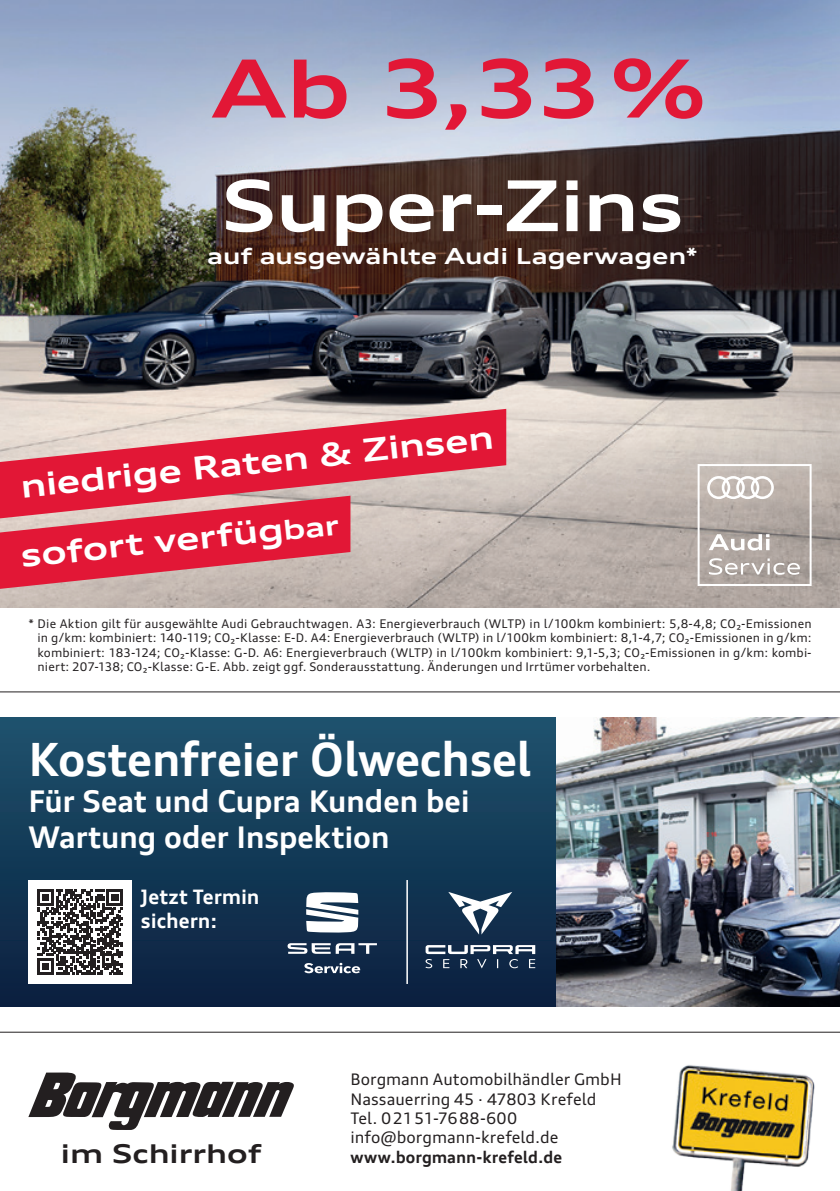
<style>
.page{position:relative;width:840px;height:1191px;background:#fff}
.page>*{position:absolute;margin:0;border:0;box-sizing:border-box;transform-origin:0 0}
.t1{font:700 expanded 80px "Audi Type";color:#e21736}
.t2{font:700 expanded 70px "Audi Type";letter-spacing:-.015em;color:#fff}
.t3{font:700 46px "Audi Type";letter-spacing:-.01em;color:#fff}
.t4{font:700 expanded 32px "Audi Type";color:#fff}
.t5{font:700 30px/36px "Audi Type";letter-spacing:-.01em;color:#fff}
.t6{font:700 expanded 26px "Audi Type";color:#231f20}
.t7{font:700 expanded 22.2px "Audi Type";color:#fff}
.t8{font:700 20px/24px "Audi Type";color:#fff}
.t9{font:16px/19.2px "Audi Type";color:#231f20}
.t10{font:700 16px "Audi Type";letter-spacing:.005em;color:#231f20}
.t11{font:12px/14.4px "Audi Type";letter-spacing:.01em;color:#231f20;text-align:justify}
.s1{font-size:27.4px}
</style>
<div class="page">
<div style="left:0;top:717px;width:556px;height:289px;background:linear-gradient(to bottom,#1d526d,#0c2140)"></div>
<img style="left:672px;top:1065px;width:143px;height:126px">
<svg style="left:28px;top:1072px;width:266px;height:58px"></svg>
<img style="left:556px;top:717px;width:283px;height:289px">
<div style="left:28px;top:880px;width:104px;height:103px;background:#fff"></div>
<svg style="left:38px;top:889px;width:85px;height:85px"></svg>
<hr style="left:406px;top:880px;width:1px;height:104px;background:#fff">
<svg style="left:304px;top:962px;width:56px;height:11px"></svg>
<svg style="left:287px;top:943px;width:90px;height:10px"></svg>
<svg style="left:306px;top:892px;width:52px;height:40px"></svg>
<svg style="left:448px;top:892px;width:64px;height:42px"></svg>
<svg style="left:425px;top:945px;width:110px;height:23px;background:#4e6077"></svg>
<img style="left:0;top:0;width:839px;height:608px">
<svg style="left:697px;top:464px;width:114px;height:122px;background:#bdb5b0"></svg>
<svg style="left:0;top:518px;width:350px;height:71px;background:#da485c"></svg>
<svg style="left:0;top:409px;width:506px;height:109px;background:#df6976"></svg>
<hr style="left:0;top:691px;width:839px;height:1px;background:#231f20">
<hr style="left:0;top:1031px;width:839px;height:1px;background:#231f20">
<p class="t1" style="left:211px;top:39px;width:498px">Ab 3,33%</p>
<p class="t2" style="left:221px;top:162px;width:463px">Super-Zins</p>
<p class="t7" style="left:207px;top:243px;width:492px">auf ausgewählte Audi Lagerwagen*</p>
<p class="t4" style="left:19px;top:467px;width:476px;rotate:-6deg">niedrige Raten &amp; Zinsen</p>
<p class="t4" style="left:19px;top:536px;width:321px;rotate:-6deg">sofort verfüg<span class="s1">bar</span></p>
<p class="t11" style="left:38px;top:616px;width:775px;text-indent:-9px">* Die Aktion gilt für ausgewählte Audi Gebrauchtwagen. A3: Energieverbrauch (WLTP) in l/100km kombiniert: 5,8-4,8; CO₂-Emissionen in g/km: kombiniert: 140-119; CO₂-Klasse: E-D. A4: Energieverbrauch (WLTP) in l/100km kombiniert: 8,1-4,7; CO₂-Emissionen in g/km: kombiniert: 183-124; CO₂-Klasse: G-D. A6: Energieverbrauch (WLTP) in l/100km kombiniert: 9,1-5,3; CO₂-Emissionen in g/km: kombi&shy;niert: 207-138; CO₂-Klasse: G-E. Abb. zeigt ggf. Sonderausstattung. Änderungen und Irrtümer vorbehalten.</p>
<p class="t3" style="left:28px;top:731px;width:504px">Kostenfreier Ölwechsel</p>
<p class="t5" style="left:28px;top:783px;width:442px">Für Seat und Cupra Kunden bei<br>Wartung oder Inspektion</p>
<p class="t8" style="left:141px;top:884px;width:120px">Jetzt Termin sichern:</p>
<p class="t9" style="left:350px;top:1070px;width:272px">Borgmann Automobilhändler GmbH<br>Nassauerring 45 · 47803 Krefeld<br>Tel. 02151-7688-600 info@borgmann-krefeld.de</p>
<p class="t6" style="left:61px;top:1137px;width:202px">im Schirrhof</p>
<p class="t10" style="left:350px;top:1147px;width:213px">www.borgmann-krefeld.de</p>
</div>
